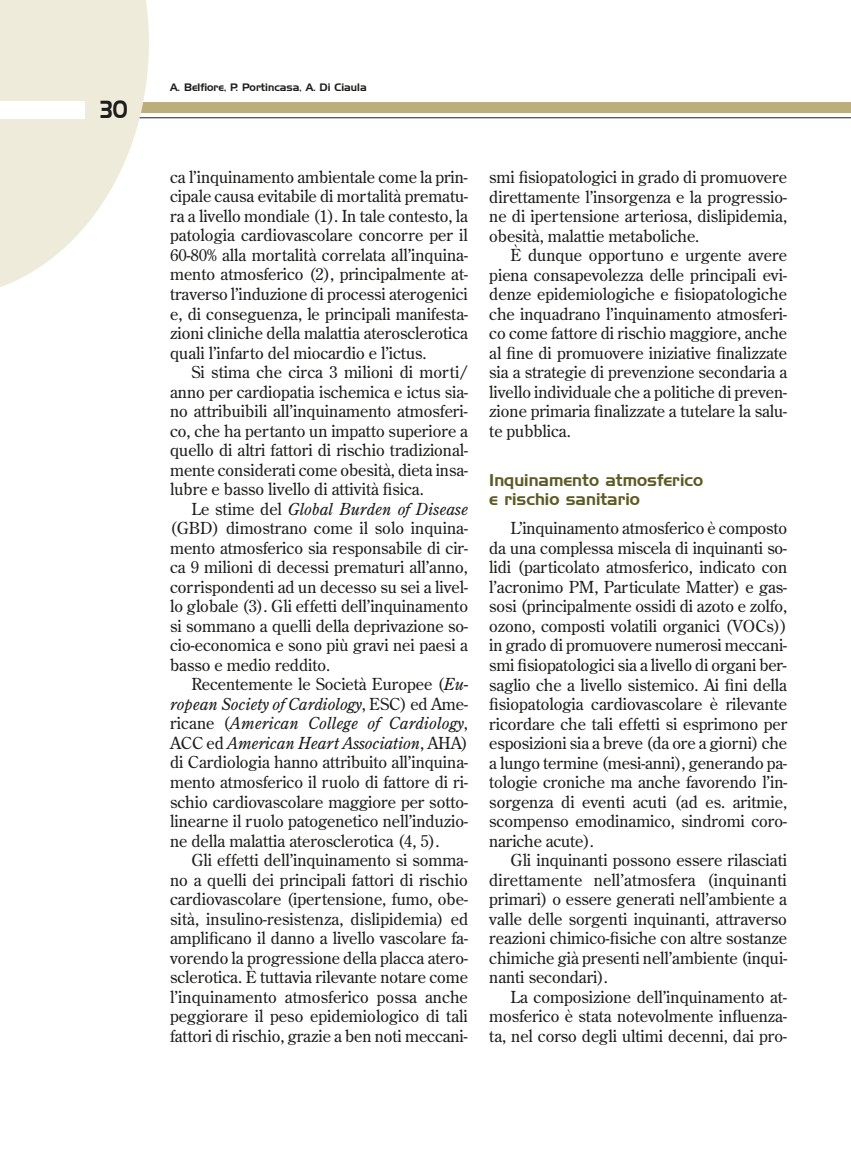
<style>
.page{position:relative;width:851px;height:1149px;background:#fff}
.page>*{position:absolute;margin:0;border:0;box-sizing:border-box;transform-origin:0 0}
.t1{font:24px "Handel Gothic BT";color:#1d1d1b;scale:.8 1}
.t2{font:16.5px/19.5px "Century Old Style Std";letter-spacing:-.005em;color:#1d1d1b;text-align:justify}
.t3{font:16.5px/19.5px "Handel Gothic BT";color:#5e5a25}
.t4{font:10.5px "Handel Gothic BT";color:#1d1d1b}
.s1{font-style:italic}
</style>
<div class="page">
<hr style="left:0;top:117px;width:850px;height:1px;background:#1d1d1b">
<div style="left:0;top:102px;width:850px;height:11px;background:#bbae7c"></div>
<svg style="left:0;top:0;width:149px;height:287px;fill:#eeebdb"></svg>
<div style="left:0;top:101px;width:85px;height:17px;background:#fff"></div>
<h1 class="t1" style="left:101px;top:95px;width:35px">30</h1>
<p class="t4" style="left:170px;top:81px;width:198px">A. Belfiore, P. Portincasa, A. Di Ciaula</p>
<p class="t2" style="left:170px;top:167px;width:299px">ca l’inquinamento ambientale come la prin&shy;cipale causa evitabile di mortalità prematu&shy;ra a livello mondiale (1). In tale contesto, la patologia cardiovascolare concorre per il 60-80% alla mortalità correlata all’inquina&shy;mento atmosferico (2), principalmente at&shy;traverso l’induzione di processi aterogenici e, di conseguenza, le principali manifesta&shy;zioni cliniche della malattia aterosclerotica quali l’infarto del miocardio e l’ictus.</p>
<p class="t2" style="left:170px;top:362px;width:299px;text-indent:21px">Si stima che circa 3 milioni di morti/ anno per cardiopatia ischemica e ictus sia&shy;no attribuibili all’inquinamento atmosferi&shy;co, che ha pertanto un impatto superiore a quello di altri fattori di rischio tradizional&shy;mente considerati come obesità, dieta insa&shy;lubre e basso livello di attività fisica.</p>
<p class="t2" style="left:170px;top:498px;width:299px;text-indent:21px">Le stime del <span class="s1">Global Burden of Disease </span>(GBD) dimostrano come il solo inquina&shy;mento atmosferico sia responsabile di cir&shy;ca 9 milioni di decessi prematuri all’anno, corrispondenti ad un decesso su sei a livel&shy;lo globale (3). Gli effetti dell’inquinamento si sommano a quelli della deprivazione so&shy;cio-economica e sono più gravi nei paesi a basso e medio reddito.</p>
<p class="t2" style="left:170px;top:674px;width:299px;text-indent:21px">Recentemente le Società Europee (<span class="s1">Eu&shy;ropean Society of Cardiology</span>, ESC) ed Ame&shy;ricane (<span class="s1">American College of Cardiology</span>, ACC ed <span class="s1">American Heart Association</span>, AHA) di Cardiologia hanno attribuito all’inquina&shy;mento atmosferico il ruolo di fattore di ri&shy;schio cardiovascolare maggiore per sotto&shy;linearne il ruolo patogenetico nell’induzio&shy;ne della malattia aterosclerotica (4, 5).</p>
<p class="t2" style="left:170px;top:849px;width:299px;text-indent:21px">Gli effetti dell’inquinamento si somma&shy;no a quelli dei principali fattori di rischio cardiovascolare (ipertensione, fumo, obe&shy;sità, insulino-resistenza, dislipidemia) ed amplificano il danno a livello vascolare fa&shy;vorendo la progressione della placca atero&shy;sclerotica. È tuttavia rilevante notare come l’inquinamento atmosferico possa anche peggiorare il peso epidemiologico di tali fattori di rischio, grazie a ben noti meccani-</p>
<p class="t2" style="left:489px;top:167px;width:299px">smi fisiopatologici in grado di promuovere direttamente l’insorgenza e la progressio&shy;ne di ipertensione arteriosa, dislipidemia, obesità, malattie metaboliche.</p>
<p class="t2" style="left:489px;top:245px;width:299px;text-indent:21px">È dunque opportuno e urgente avere piena consapevolezza delle principali evi&shy;denze epidemiologiche e fisiopatologiche che inquadrano l’inquinamento atmosferi&shy;co come fattore di rischio maggiore, anche al fine di promuovere iniziative finalizzate sia a strategie di prevenzione secondaria a livello individuale che a politiche di preven&shy;zione primaria finalizzate a tutelare la salu&shy;te pubblica.</p>
<p class="t3" style="left:489px;top:469px;width:215px">Inquinamento atmosferico e rischio sanitario</p>
<p class="t2" style="left:489px;top:518px;width:299px;text-indent:21px">L’inquinamento atmosferico è composto da una complessa miscela di inquinanti so&shy;lidi (particolato atmosferico, indicato con l’acronimo PM, Particulate Matter) e gas&shy;sosi (principalmente ossidi di azoto e zolfo, ozono, composti volatili organici (VOCs)) in grado di promuovere numerosi meccani&shy;smi fisiopatologici sia a livello di organi ber&shy;saglio che a livello sistemico. Ai fini della fisiopatologia cardiovascolare è rilevante ricordare che tali effetti si esprimono per esposizioni sia a breve (da ore a giorni) che a lungo termine (mesi-anni), generando pa&shy;tologie croniche ma anche favorendo l’in&shy;sorgenza di eventi acuti (ad es. aritmie, scompenso emodinamico, sindromi coro&shy;nariche acute).</p>
<p class="t2" style="left:489px;top:849px;width:299px;text-indent:21px">Gli inquinanti possono essere rilasciati direttamente nell’atmosfera (inquinanti primari) o essere generati nell’ambiente a valle delle sorgenti inquinanti, attraverso reazioni chimico-fisiche con altre sostanze chimiche già presenti nell’ambiente (inqui&shy;nanti secondari).</p>
<p class="t2" style="left:489px;top:986px;width:299px;text-indent:21px">La composizione dell’inquinamento at&shy;mosferico è stata notevolmente influenza&shy;ta, nel corso degli ultimi decenni, dai pro-</p>
</div>
